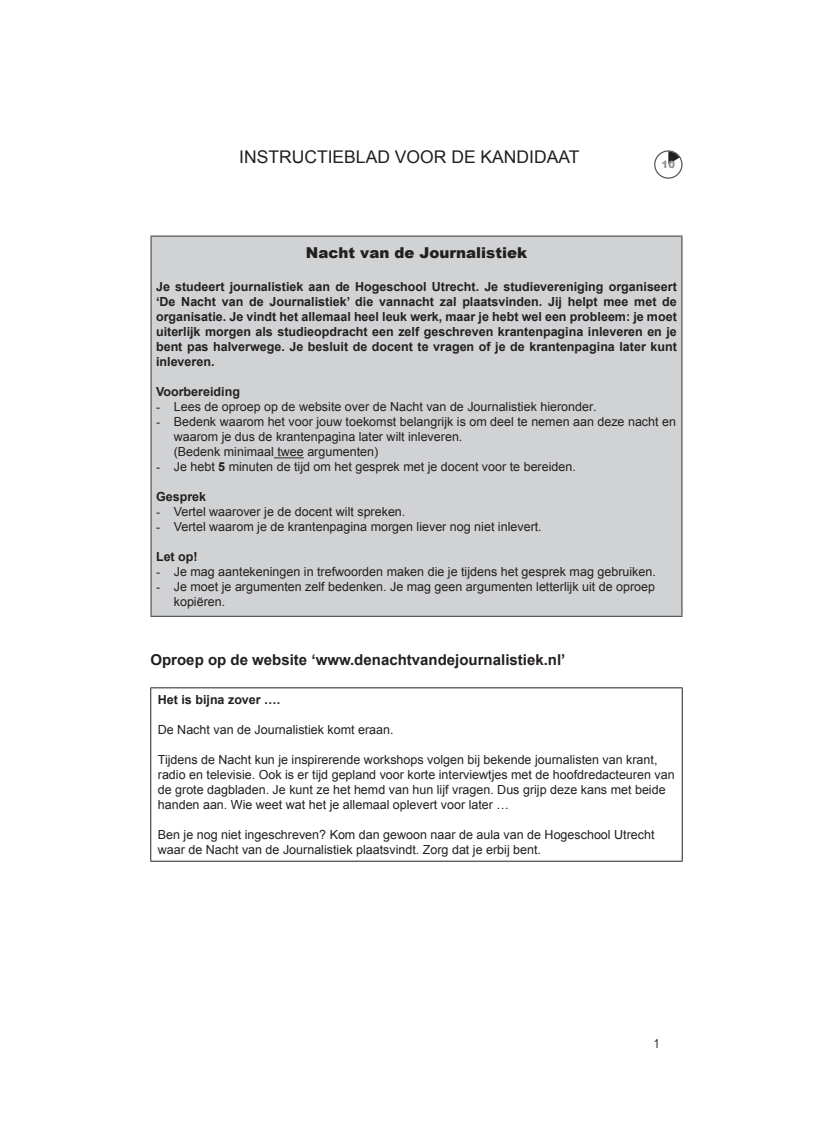
<style>
.page{position:relative;width:833px;height:1141px;background:#fff}
.page>*{position:absolute;margin:0;border:0;box-sizing:border-box;transform-origin:0 0}
.t1{font:17.5px "Arial";color:#231f20}
.t2{font:700 15px "Arial";color:#231f20}
.t3{font:900 15px "Arial";color:#231f20}
.t4{font:12.5px/15px "Arial";color:#231f20}
.t5{font:700 12.5px/15px "Arial";color:#231f20;text-align:justify}
.t6{font:12.5px "Arial Narrow";color:#231f20}
.t7{font:900 10px "Arial";color:#939598}
.s1{font-family:"Times New Roman"}
.s2{font-weight:700}
</style>
<div class="page">
<div style="left:151px;top:236px;width:530px;height:380px;background:#d1d2d4"></div>
<hr style="left:150px;top:235px;width:532px;height:2px;background:#57585a">
<hr style="left:150px;top:237px;width:2px;height:378px;background:#57585a">
<hr style="left:681px;top:237px;width:1px;height:378px;background:#57585a">
<hr style="left:150px;top:615px;width:532px;height:2px;background:#57585a">
<hr style="left:274px;top:457px;width:30px;height:1px;background:#231f20">
<hr style="left:150px;top:687px;width:532px;height:1px;background:#231f20">
<hr style="left:150px;top:688px;width:1px;height:172px;background:#231f20">
<hr style="left:681px;top:688px;width:1px;height:172px;background:#231f20">
<hr style="left:150px;top:860px;width:532px;height:1px;background:#231f20">
<svg style="left:668px;top:151px;width:11px;height:13px"></svg>
<div style="left:653px;top:150px;width:29px;height:29px;border:1px solid #57585a;border-radius:50%"></div>
<h1 class="t1" style="left:239px;top:145px;width:342px">INSTRUCTIEBLAD VOOR DE KANDIDAAT</h1>
<p class="t7" style="left:661px;top:157px;width:15px">10</p>
<p class="t3" style="left:306px;top:241px;width:222px">Nacht van de Journalistiek</p>
<p class="t5" style="left:156px;top:279px;width:522px">Je studeert journalistiek aan de Hogeschool Utrecht. Je studievereniging organiseert ‘De Nacht van de Journalistiek’ die vannacht zal plaatsvinden. Jij helpt mee met de organisatie. Je vindt het allemaal heel leuk werk, maar je hebt wel een probleem: je moet uiterlijk morgen als studieopdracht een zelf geschreven krantenpagina inleveren en je bent pas halverwege. Je besluit de docent te vragen of je de krantenpagina later kunt inleveren.</p>
<p class="t5" style="left:156px;top:384px;width:85px">Voorbereiding</p>
<p class="t4" style="left:156px;top:398px;width:442px"><span class="s1">-</span> Lees de oproep op de website over de Nacht van de Journalistiek hieronder.</p>
<p class="t4" style="left:174px;top:413px;width:503px;text-indent:-18px"><span class="s1">-</span> Bedenk waarom het voor jouw toekomst belangrijk is om deel te nemen aan deze nacht en waarom je dus de krantenpagina later wilt inleveren.<br>(Bedenk minimaal twee argumenten)</p>
<p class="t4" style="left:156px;top:458px;width:421px"><span class="s1">-</span> Je hebt <span class="s2">5</span> minuten de tijd om het gesprek met je docent voor te bereiden.</p>
<p class="t5" style="left:156px;top:489px;width:52px">Gesprek</p>
<p class="t4" style="left:156px;top:503px;width:251px"><span class="s1">-</span> Vertel waarover je de docent wilt spreken.</p>
<p class="t4" style="left:156px;top:518px;width:387px"><span class="s1">-</span> Vertel waarom je de krantenpagina morgen liever nog niet inlevert.</p>
<p class="t5" style="left:156px;top:549px;width:43px">Let op!</p>
<p class="t4" style="left:156px;top:563px;width:501px"><span class="s1">-</span> Je mag aantekeningen in trefwoorden maken die je tijdens het gesprek mag gebruiken.</p>
<p class="t4" style="left:174px;top:578px;width:482px;text-indent:-18px"><span class="s1">-</span> Je moet je argumenten zelf bedenken. Je mag geen argumenten letterlijk uit de oproep kopiëren.</p>
<p class="t2" style="left:150px;top:649px;width:416px">Oproep op de website ‘www.denachtvandejournalistiek.nl’</p>
<p class="t5" style="left:158px;top:692px;width:124px">Het is bijna zover ….</p>
<p class="t4" style="left:158px;top:722px;width:237px">De Nacht van de Journalistiek komt eraan.</p>
<p class="t4" style="left:158px;top:752px;width:518px">Tijdens de Nacht kun je inspirerende workshops volgen bij bekende journalisten van krant, radio en televisie. Ook is er tijd gepland voor korte interviewtjes met de hoofdredacteuren van de grote dagbladen. Je kunt ze het hemd van hun lijf vragen. Dus grijp deze kans met beide handen aan. Wie weet wat het je allemaal oplevert voor later …</p>
<p class="t4" style="left:158px;top:827px;width:498px">Ben je nog niet ingeschreven? Kom dan gewoon naar de aula van de Hogeschool Utrecht waar de Nacht van de Journalistiek plaatsvindt. Zorg dat je erbij bent.</p>
<p class="t6" style="left:653px;top:1034px;width:7px">1</p>
</div>
